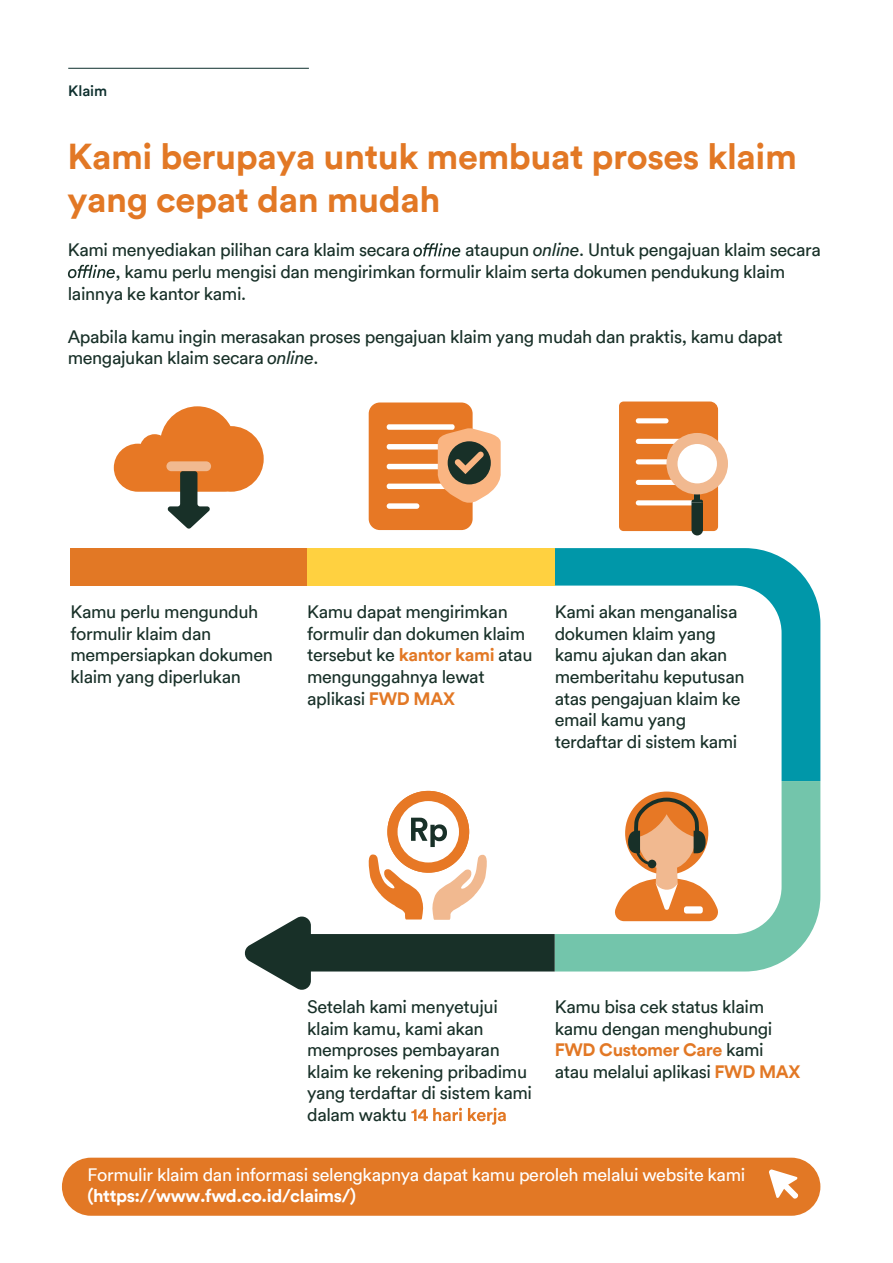
<style>
.page{position:relative;width:893px;height:1263px;background:#fff}
.page>*{position:absolute;margin:0;border:0;box-sizing:border-box;transform-origin:0 0}
.t1{font:700 36px/43.2px "FWD Circular TT";letter-spacing:-.01em;color:#e27825}
.t2{font:18px/21.6px "FWD Circular TT";letter-spacing:-.02em;color:#183028}
.t3{font:18px "FWD Circular TT";letter-spacing:-.02em;color:#fff}
.t4{font:700 18px "FWD Circular TT";letter-spacing:-.02em;color:#fff}
.t5{font:500 15px "FWD Circular TT";letter-spacing:-.005em;color:#0d2f2d}
.s1{font-style:italic}
.s2{font-weight:700;color:#e27825}
</style>
<div class="page">
<div style="left:62px;top:1158px;width:758px;height:58px;background:#e27825;border-radius:29px"></div>
<hr style="left:68px;top:68px;width:241px;height:1px;background:#0d2f2d">
<svg style="left:413px;top:243px;width:47px;height:14px"></svg>
<svg style="left:68px;top:265px;width:47px;height:13px"></svg>
<svg style="left:411px;top:1108px;width:95px;height:17px"></svg>
<svg style="left:555px;top:548px;width:265px;height:233px"></svg>
<div style="left:307px;top:548px;width:248px;height:38px;background:#ffd140"></div>
<svg style="left:555px;top:781px;width:265px;height:190px"></svg>
<div style="left:70px;top:548px;width:237px;height:38px;background:#e27825"></div>
<svg style="left:114px;top:406px;width:150px;height:123px"></svg>
<div style="left:369px;top:402px;width:104px;height:128px;background:#e77825;border-radius:11px"></div>
<div style="left:387px;top:484px;width:68px;height:5px;background:#fff;border-radius:2px"></div>
<div style="left:387px;top:464px;width:68px;height:5px;background:#fff;border-radius:2px"></div>
<div style="left:387px;top:444px;width:68px;height:5px;background:#fff;border-radius:2px"></div>
<div style="left:387px;top:424px;width:68px;height:6px;background:#fff;border-radius:2px"></div>
<div style="left:387px;top:503px;width:32px;height:6px;background:#fff;border-radius:3px"></div>
<svg style="left:437px;top:428px;width:64px;height:75px"></svg>
<div style="left:666px;top:433px;width:62px;height:61px;background:#f1b990;border-radius:50%"></div>
<svg style="left:619px;top:401px;width:99px;height:134px"></svg>
<svg style="left:613px;top:793px;width:107px;height:128px"></svg>
<div style="left:684px;top:906px;width:19px;height:7px;background:#fff;border-radius:3px"></div>
<svg style="left:244px;top:791px;width:311px;height:199px"></svg>
<svg style="left:769px;top:1169px;width:29px;height:30px"></svg>
<p class="t5" style="left:68px;top:84px;width:40px">Klaim</p>
<h1 class="t1" style="left:68px;top:136px;width:731px">Kami berupaya untuk membuat proses klaim yang cepat dan mudah</h1>
<p class="t2" style="left:68px;top:240px;width:344px">Kami menyediakan pilihan cara klaim secara</p>
<p class="t2" style="left:465px;top:240px;width:357px">ataupun <span class="s1">online</span>. Untuk pengajuan klaim secara</p>
<p class="t2" style="left:115px;top:262px;width:671px">, kamu perlu mengisi dan mengirimkan formulir klaim serta dokumen pendukung klaim</p>
<p class="t2" style="left:68px;top:283px;width:180px">lainnya ke kantor kami.</p>
<p class="t2" style="left:68px;top:327px;width:717px">Apabila kamu ingin merasakan proses pengajuan klaim yang mudah dan praktis, kamu dapat mengajukan klaim secara <span class="s1">online</span>.</p>
<p class="t2" style="left:70px;top:602px;width:204px">Kamu perlu mengunduh formulir klaim dan mempersiapkan dokumen klaim yang diperlukan</p>
<p class="t2" style="left:307px;top:602px;width:227px">Kamu dapat mengirimkan formulir dan dokumen klaim tersebut ke <span class="s2">kantor kami</span> atau mengunggahnya lewat aplikasi <span class="s2">FWD MAX</span></p>
<p class="t2" style="left:555px;top:602px;width:191px">Kami akan menganalisa dokumen klaim yang kamu ajukan dan akan memberitahu keputusan atas pengajuan klaim ke email kamu yang terdaftar di sistem kami</p>
<p class="t2" style="left:307px;top:997px;width:226px">Setelah kami menyetujui klaim kamu, kami akan memproses pembayaran klaim ke rekening pribadimu yang terdaftar di sistem kami dalam waktu</p>
<p class="t2" style="left:555px;top:997px;width:247px">Kamu bisa cek status klaim kamu dengan menghubungi<br><span class="s2">FWD Customer Care</span> kami atau melalui aplikasi <span class="s2">FWD MAX</span></p>
<p class="t3" style="left:88px;top:1166px;width:659px">Formulir klaim dan informasi selengkapnya dapat kamu peroleh melalui website kami</p>
<p class="t4" style="left:88px;top:1188px;width:270px">(https://www.fwd.co.id/claims/)</p>
</div>
